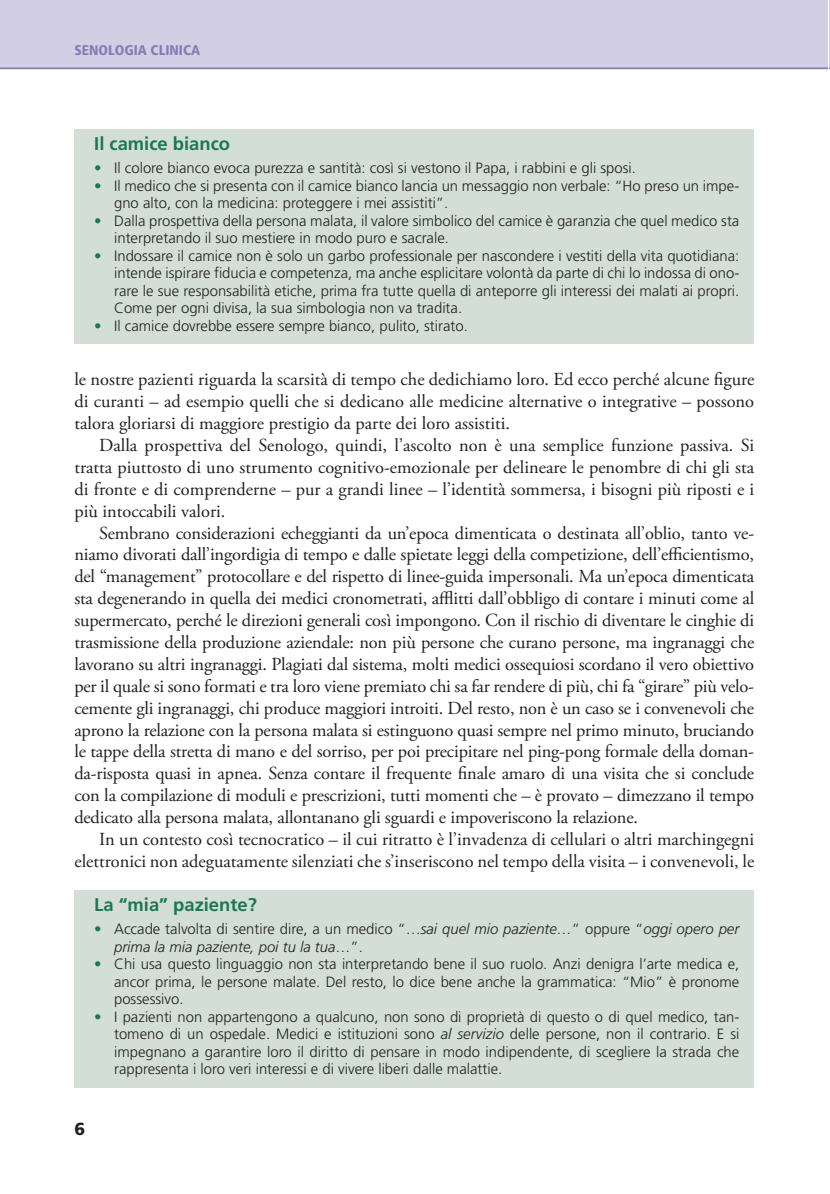
<style>
.page{position:relative;width:830px;height:1194px;background:#fff}
.page>*{position:absolute;margin:0;border:0;box-sizing:border-box;transform-origin:0 0}
.t1{font:18.38px/21.9px "Adobe Garamond Pro";color:#231f20;text-align:justify}
.t2{font:700 18.38px "Frutiger";color:#1c7756}
.t3{font:900 17.5px "Frutiger";color:#231f20}
.t4{font:300 14.88px/17.5px "Frutiger";color:#231f20;text-align:justify}
.t5{font:italic 300 14.88px/17.5px "Frutiger";color:#231f20}
.t6{font:900 condensed 14px "Frutiger";color:#867cb5}
.s1{font-weight:400;color:#1c7756}
.s2{font-weight:400;font-style:normal;color:#1c7756}
.s3{font-style:normal}
.s4{font-style:italic}
</style>
<div class="page">
<hr style="left:829px;top:0;width:1px;height:69px;background:#d2cfe5">
<div style="left:0;top:0;width:828px;height:69px;background:#d2cfe5"></div>
<hr style="left:0;top:67px;width:828px;height:2px;background:#867cb5">
<div style="left:74px;top:129px;width:680px;height:23px;background:#d3dfd6"></div>
<div style="left:74px;top:152px;width:680px;height:35px;background:#d3dfd6"></div>
<div style="left:74px;top:169px;width:680px;height:53px;background:#d3dfd6"></div>
<div style="left:74px;top:204px;width:680px;height:53px;background:#d3dfd6"></div>
<div style="left:74px;top:239px;width:680px;height:88px;background:#d3dfd6"></div>
<div style="left:74px;top:309px;width:680px;height:35px;background:#d3dfd6"></div>
<div style="left:74px;top:890px;width:680px;height:23px;background:#d3dfd6"></div>
<div style="left:74px;top:913px;width:680px;height:52px;background:#d3dfd6"></div>
<div style="left:74px;top:948px;width:680px;height:69px;background:#d3dfd6"></div>
<div style="left:74px;top:1000px;width:680px;height:87px;background:#d3dfd6"></div>
<p class="t6" style="left:74px;top:42px;width:127px">SENOLOGIA CLINICA</p>
<p class="t2" style="left:94px;top:133px;width:137px">Il camice bianco</p>
<p class="t4" style="left:94px;top:159px;width:543px"><span class="s1">•</span> Il colore bianco evoca purezza e santità: così si vestono il Papa, i rabbini e gli sposi.</p>
<p class="t4" style="left:114px;top:177px;width:627px;text-indent:-20px"><span class="s1">•</span> Il medico che si presenta con il camice bianco lancia un messaggio non verbale: “Ho preso un impe&shy;gno alto, con la medicina: proteggere i mei assistiti”.</p>
<p class="t4" style="left:114px;top:212px;width:627px;text-indent:-20px"><span class="s1">•</span> Dalla prospettiva della persona malata, il valore simbolico del camice è garanzia che quel medico sta interpretando il suo mestiere in modo puro e sacrale.</p>
<p class="t4" style="left:114px;top:247px;width:627px;text-indent:-20px"><span class="s1">•</span> Indossare il camice non è solo un garbo professionale per nascondere i vestiti della vita quotidiana: intende ispirare fiducia e competenza, ma anche esplicitare volontà da parte di chi lo indossa di ono&shy;rare le sue responsabilità etiche, prima fra tutte quella di anteporre gli interessi dei malati ai propri.<br>Come per ogni divisa, la sua simbologia non va tradita.</p>
<p class="t4" style="left:94px;top:317px;width:375px"><span class="s1">•</span> Il camice dovrebbe essere sempre bianco, pulito, stirato.</p>
<p class="t1" style="left:74px;top:369px;width:681px">le nostre pazienti riguarda la scarsità di tempo che dedichiamo loro. Ed ecco perché alcune figure di curanti – ad esempio quelli che si dedicano alle medicine alternative o integrative – possono talora gloriarsi di maggiore prestigio da parte dei loro assistiti.</p>
<p class="t1" style="left:74px;top:435px;width:681px;text-indent:25px">Dalla prospettiva del Senologo, quindi, l’ascolto non è una semplice funzione passiva. Si tratta piuttosto di uno strumento cognitivo-emozionale per delineare le penombre di chi gli sta di fronte e di comprenderne – pur a grandi linee – l’identità sommersa, i bisogni più riposti e i più intoccabili valori.</p>
<p class="t1" style="left:74px;top:522px;width:681px;text-indent:25px">Sembrano considerazioni echeggianti da un’epoca dimenticata o destinata all’oblio, tanto ve&shy;niamo divorati dall’ingordigia di tempo e dalle spietate leggi della competizione, dell’efficientismo, del “management” protocollare e del rispetto di linee-guida impersonali. Ma un’epoca dimenticata sta degenerando in quella dei medici cronometrati, afflitti dall’obbligo di contare i minuti come al supermercato, perché le direzioni generali così impongono. Con il rischio di diventare le cinghie di trasmissione della produzione aziendale: non più persone che curano persone, ma ingranaggi che lavorano su altri ingranaggi. Plagiati dal sistema, molti medici ossequiosi scordano il vero obiettivo per il quale si sono formati e tra loro viene premiato chi sa far rendere di più, chi fa “girare” più velo&shy;cemente gli ingranaggi, chi produce maggiori introiti. Del resto, non è un caso se i convenevoli che aprono la relazione con la persona malata si estinguono quasi sempre nel primo minuto, bruciando le tappe della stretta di mano e del sorriso, per poi precipitare nel ping-pong formale della doman&shy;da-risposta quasi in apnea. Senza contare il frequente finale amaro di una visita che si conclude con la compilazione di moduli e prescrizioni, tutti momenti che – è provato – dimezzano il tempo dedicato alla persona malata, allontanano gli sguardi e impoveriscono la relazione.</p>
<p class="t1" style="left:74px;top:828px;width:681px;text-align:right">In un contesto così tecnocratico – il cui ritratto è l’invadenza di cellulari o altri marchingegni elettronici non adeguatamente silenziati che s’inseriscono nel tempo della visita – i convenevoli, le</p>
<p class="t2" style="left:94px;top:893px;width:164px">La “mia” paziente?</p>
<p class="t5" style="left:114px;top:920px;width:627px;text-indent:-20px"><span class="s2">•</span> <span class="s3">Accade talvolta di sentire dire, a un medico “…</span>sai quel mio paziente…<span class="s3">” oppure “</span>oggi opero per prima la mia paziente, poi tu la tua<span class="s3">…”.</span></p>
<p class="t4" style="left:114px;top:955px;width:627px;text-indent:-20px"><span class="s1">•</span> Chi usa questo linguaggio non sta interpretando bene il suo ruolo. Anzi denigra l’arte medica e, ancor prima, le persone malate. Del resto, lo dice bene anche la grammatica: “Mio” è pronome possessivo.</p>
<p class="t4" style="left:114px;top:1008px;width:627px;text-indent:-20px"><span class="s1">•</span> I pazienti non appartengono a qualcuno, non sono di proprietà di questo o di quel medico, tan&shy;tomeno di un ospedale. Medici e istituzioni sono <span class="s4">al servizio</span> delle persone, non il contrario. E si impegnano a garantire loro il diritto di pensare in modo indipendente, di scegliere la strada che rappresenta i loro veri interessi e di vivere liberi dalle malattie.</p>
<p class="t3" style="left:74px;top:1118px;width:12px">6</p>
</div>
